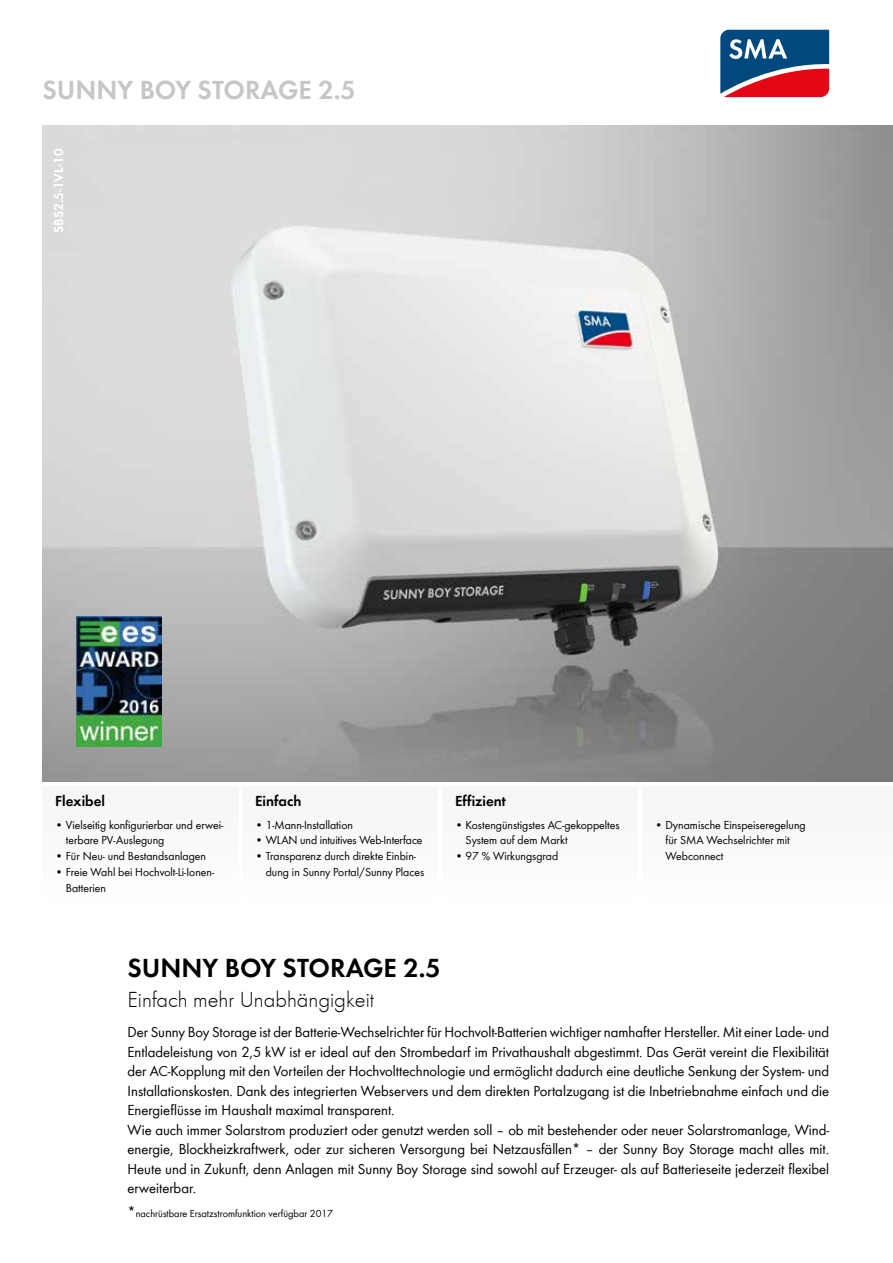
<style>
.page{position:relative;width:893px;height:1263px;background:#fff}
.page>*{position:absolute;margin:0;border:0;box-sizing:border-box;transform-origin:0 0}
.t1{font:600 27px "SMA Futura Global";color:#c6c6c6}
.t2{font:600 27px "SMA Futura Global";color:#000}
.t3{font:300 22.5px "SMA Futura Global";color:#000}
.t4{font:15px/19.5px "SMA Futura Global";color:#000}
.t5{font:600 15px "SMA Futura Global";color:#000}
.t6{font:600 13.5px "SMA Futura Global";color:#fff}
.t7{font:12px/15.8px "SMA Futura Global";color:#000}
.t8{font:10.5px "SMA Futura Global";color:#000}
.s1{font-size:15px}
</style>
<div class="page">
<svg style="left:720px;top:30px;width:109px;height:67px;background:#635174"></svg>
<img style="left:43px;top:125px;width:850px;height:657px">
<div style="left:43px;top:787px;width:195px;height:119px;background:#f9f9f9"></div>
<div style="left:242px;top:787px;width:196px;height:119px;background:#f9f9f9"></div>
<div style="left:442px;top:787px;width:196px;height:119px;background:#f9f9f9"></div>
<div style="left:642px;top:787px;width:251px;height:119px;background:#f9f9f9"></div>
<img style="left:77px;top:616px;width:85px;height:131px">
<h1 class="t1" style="left:43px;top:74px;width:315px">SUNNY BOY STORAGE 2.5</h1>
<p class="t6" style="left:51px;top:233px;width:86px;rotate:-90deg">SBS2.5-1VL-10</p>
<p class="t5" style="left:55px;top:792px;width:51px">FLEXIBEL</p>
<p class="t7" style="left:66px;top:816px;width:159px;text-indent:-11px">• Vielseitig konfigurierbar und erwei&shy;terbare PV-Auslegung</p>
<p class="t7" style="left:55px;top:848px;width:152px">• Für Neu- und Bestandsanlagen</p>
<p class="t7" style="left:66px;top:864px;width:150px;text-indent:-11px">• Freie Wahl bei Hochvolt-Li-Ionen-<br>Batterien</p>
<p class="t5" style="left:255px;top:792px;width:48px">EINFACH</p>
<p class="t7" style="left:255px;top:816px;width:99px">• 1-Mann-Installation</p>
<p class="t7" style="left:255px;top:832px;width:169px">• WLAN und intuitives Web-Interface</p>
<p class="t7" style="left:266px;top:848px;width:160px;text-indent:-11px">• Transparenz durch direkte Einbin&shy;dung in Sunny Portal/Sunny Places</p>
<p class="t5" style="left:455px;top:792px;width:52px">EFFIZIENT</p>
<p class="t7" style="left:466px;top:816px;width:155px;text-indent:-11px">• Kostengünstigstes AC-gekoppeltes<br>System auf dem Markt</p>
<p class="t7" style="left:455px;top:848px;width:105px">• 97 % Wirkungsgrad</p>
<p class="t7" style="left:665px;top:816px;width:142px;text-indent:-11px">• Dynamische Einspeiseregelung für SMA Wechselrichter mit<br>Webconnect</p>
<h1 class="t2" style="left:128px;top:952px;width:220px">SUNNY BOY STORAGE</h1>
<h1 class="t2" style="left:403px;top:952px;width:39px">2.5</h1>
<h2 class="t3" style="left:128px;top:986px;width:248px">Einfach mehr Unabhängigkeit</h2>
<p class="t4" style="left:127px;top:1022px;width:703px">Der Sunny Boy Storage ist der Batterie-Wechselrichter für Hochvolt-Batterien wichtiger namhafter Hersteller. Mit einer Lade- und Entladeleistung von 2,5 kW ist er ideal auf den Strombedarf im Privathaushalt abgestimmt. Das Gerät vereint die Flexibilität der AC-Kopplung mit den Vorteilen der Hochvolttechnologie und ermöglicht dadurch eine deutliche Senkung der System- und Installationskosten. Dank des integrierten Webservers und dem direkten Portalzugang ist die Inbetriebnahme einfach und die Energieflüsse im Haushalt maximal transparent.<br>Wie auch immer Solarstrom produziert oder genutzt werden soll – ob mit bestehender oder neuer Solarstromanlage, Wind&shy;energie, Blockheizkraftwerk, oder zur sicheren Versorgung bei Netzausfällen* – der Sunny Boy Storage macht alles mit.<br>Heute und in Zukunft, denn Anlagen mit Sunny Boy Storage sind sowohl auf Erzeuger- als auf Batterieseite jederzeit flexibel erweiterbar.</p>
<p class="t8" style="left:127px;top:1207px;width:207px"><span class="s1">*</span>nachrüstbare Ersatzstromfunktion verfügbar 2017</p>
</div>
